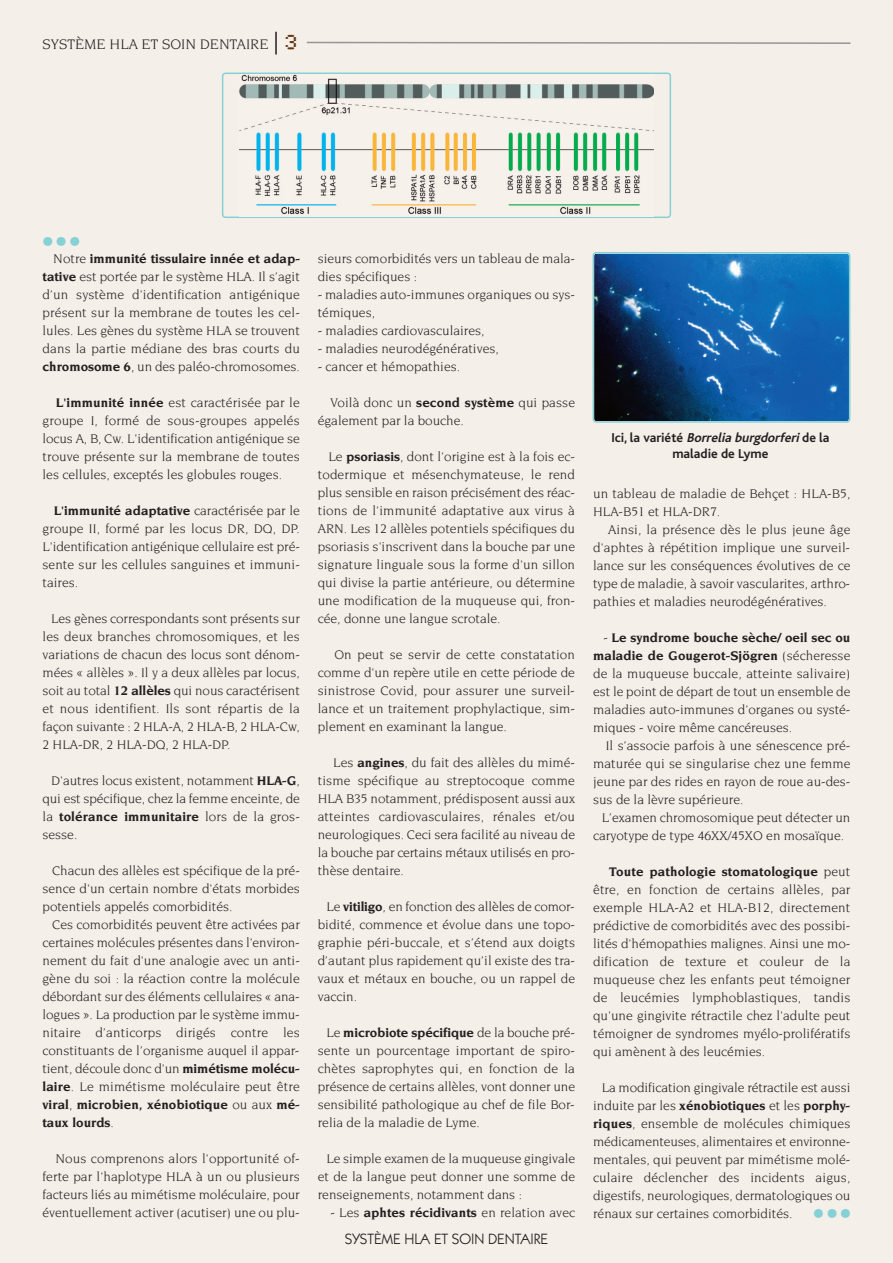
<style>
.page{position:relative;width:893px;height:1263px;background:#f5efe9}
.page>*{position:absolute;margin:0;border:0;box-sizing:border-box;transform-origin:0 0}
.t1{font:27px "Novarese";color:#85d1d5}
.t2{font:15px "Novarese";color:#231f20}
.t3{font:15px "Itc Kabel";color:#231f20}
.t4{font:13.5px/18px "Novarese";color:#231f20;text-align:justify}
.t5{font:700 13.5px/16.2px "Bliss";color:#231f20;text-align:center}
.s1{font-family:"Synchro LET";font-size:21px;color:#66330c}
.s2{font-weight:700}
.s3{font-style:italic}
</style>
<div class="page">
<svg style="left:306px;top:41px;width:545px;height:3px"></svg>
<hr style="left:275px;top:32px;width:2px;height:22px;background:#231f20">
<svg style="left:592px;top:252px;width:258px;height:171px;background:#195a94"></svg>
<svg style="left:222px;top:73px;width:449px;height:145px"></svg>
<img style="left:239px;top:74px;width:415px;height:143px">
<p class="t2" style="left:43px;top:38px;width:256px">SYSTÈME HLA ET SOIN DENTAIRE <span class="s1">3</span></p>
<h1 class="t1" style="left:41px;top:230px;width:42px">•••</h1>
<p class="t4" style="left:43px;top:251px;width:259px;text-indent:11px">Notre <span class="s2">immunité tissulaire innée et adap&shy;tative</span> est portée par le système HLA. Il s’agit d’un système d'identification antigénique présent sur la membrane de toutes les cel&shy;lules. Les gènes du système HLA se trouvent dans la partie médiane des bras courts du <span class="s2">chromosome 6</span>, un des paléo-chromosomes.</p>
<p class="t4" style="left:43px;top:395px;width:259px;text-indent:13px"><span class="s2">L'immunité innée</span> est caractérisée par le groupe I, formé de sous-groupes appelés locus A, B, Cw. L'identification antigénique se trouve présente sur la membrane de toutes les cellules, exceptés les globules rouges.</p>
<p class="t4" style="left:43px;top:503px;width:259px;text-indent:11px"><span class="s2">L'immunité adaptative</span> caractérisée par le groupe II, formé par les locus DR, DQ, DP.<br>L'identification antigénique cellulaire est pré&shy;sente sur les cellules sanguines et immuni&shy;taires.</p>
<p class="t4" style="left:43px;top:611px;width:259px;text-indent:9px">Les gènes correspondants sont présents sur les deux branches chromosomiques, et les variations de chacun des locus sont dénom&shy;mées « allèles ». Il y a deux allèles par locus, soit au total <span class="s2">12 allèles</span> qui nous caractérisent et nous identifient. Ils sont répartis de la façon suivante : 2 HLA-A, 2 HLA-B, 2 HLA-Cw, 2 HLA-DR, 2 HLA-DQ, 2 HLA-DP.</p>
<p class="t4" style="left:43px;top:773px;width:259px;text-indent:9px">D'autres locus existent, notamment <span class="s2">HLA-G</span>, qui est spécifique, chez la femme enceinte, de la <span class="s2">tolérance immunitaire</span> lors de la gros&shy;sesse.</p>
<p class="t4" style="left:43px;top:863px;width:259px;text-indent:10px">Chacun des allèles est spécifique de la pré&shy;sence d'un certain nombre d'états morbides potentiels appelés comorbidités.</p>
<p class="t4" style="left:42px;top:917px;width:259px;text-indent:10px">Ces comorbidités peuvent être activées par certaines molécules présentes dans l'environ&shy;nement du fait d'une analogie avec un anti&shy;gène du soi : la réaction contre la molécule débordant sur des éléments cellulaires « ana&shy;logues ». La production par le système immu&shy;nitaire d’anticorps dirigés contre les constituants de l’organisme auquel il appar&shy;tient, découle donc d'un <span class="s2">mimétisme molécu&shy;laire</span>. Le mimétisme moléculaire peut être <span class="s2">viral</span>, <span class="s2">microbien, xénobiotique</span> ou aux <span class="s2">mé&shy;taux lourds</span>.</p>
<p class="t4" style="left:42px;top:1151px;width:259px;text-indent:13px">Nous comprenons alors l'opportunité of&shy;ferte par l'haplotype HLA à un ou plusieurs facteurs liés au mimétisme moléculaire, pour éventuellement activer (acutiser) une ou plu-</p>
<p class="t4" style="left:318px;top:251px;width:259px">sieurs comorbidités vers un tableau de mala&shy;dies spécifiques :</p>
<p class="t4" style="left:318px;top:287px;width:259px">- maladies auto-immunes organiques ou sys&shy;témiques,</p>
<p class="t4" style="left:318px;top:323px;width:168px">- maladies cardiovasculaires,</p>
<p class="t4" style="left:318px;top:341px;width:183px">- maladies neurodégénératives,</p>
<p class="t4" style="left:318px;top:359px;width:144px">- cancer et hémopathies.</p>
<p class="t4" style="left:318px;top:395px;width:259px;text-indent:13px">Voilà donc un <span class="s2">second système</span> qui passe également par la bouche.</p>
<p class="t4" style="left:318px;top:449px;width:259px;text-indent:11px">Le <span class="s2">psoriasis</span>, dont l'origine est à la fois ec&shy;todermique et mésenchymateuse, le rend plus sensible en raison précisément des réac&shy;tions de l'immunité adaptative aux virus à ARN. Les 12 allèles potentiels spécifiques du psoriasis s'inscrivent dans la bouche par une signature linguale sous la forme d'un sillon qui divise la partie antérieure, ou détermine une modification de la muqueuse qui, fron&shy;cée, donne une langue scrotale.</p>
<p class="t4" style="left:318px;top:647px;width:259px;text-indent:17px">On peut se servir de cette constatation comme d'un repère utile en cette période de sinistrose Covid, pour assurer une surveil&shy;lance et un traitement prophylactique, sim&shy;plement en examinant la langue.</p>
<p class="t4" style="left:318px;top:755px;width:259px;text-indent:15px">Les <span class="s2">angines</span>, du fait des allèles du mimé&shy;tisme spécifique au streptocoque comme HLA B35 notamment, prédisposent aussi aux atteintes cardiovasculaires, rénales et/ou neurologiques. Ceci sera facilité au niveau de la bouche par certains métaux utilisés en pro&shy;thèse dentaire.</p>
<p class="t4" style="left:318px;top:899px;width:259px;text-indent:9px">Le <span class="s2">vitiligo</span>, en fonction des allèles de comor&shy;bidité, commence et évolue dans une topo&shy;graphie péri-buccale, et s’étend aux doigts d’autant plus rapidement qu’il existe des tra&shy;vaux et métaux en bouche, ou un rappel de vaccin.</p>
<p class="t4" style="left:318px;top:1025px;width:259px;text-indent:9px">Le <span class="s2">microbiote spécifique</span> de la bouche pré&shy;sente un pourcentage important de spiro&shy;chètes saprophytes qui, en fonction de la présence de certains allèles, vont donner une sensibilité pathologique au chef de file Bor&shy;relia de la maladie de Lyme.</p>
<p class="t4" style="left:318px;top:1151px;width:259px;text-indent:9px">Le simple examen de la muqueuse gingivale et de la langue peut donner une somme de renseignements, notamment dans :</p>
<p class="t4" style="left:330px;top:1205px;width:246px">- Les <span class="s2">aphtes récidivants</span> en relation avec</p>
<p class="t3" style="left:345px;top:1233px;width:205px">SYSTÈME HLA ET SOIN DENTAIRE</p>
<p class="t5" style="left:611px;top:431px;width:220px">Ici, la variété <span class="s3">Borreliaburgdorferi</span>de la maladie de Lyme</p>
<p class="t4" style="left:593px;top:485px;width:259px">un tableau de maladie de Behçet : HLA-B5,<br>HLA-B51 et HLA-DR7.</p>
<p class="t4" style="left:593px;top:521px;width:259px;text-indent:15px">Ainsi, la présence dès le plus jeune âge d'aphtes à répétition implique une surveil&shy;lance sur les conséquences évolutives de ce type de maladie, à savoir vascularites, arthro&shy;pathies et maladies neurodégénératives.</p>
<p class="t4" style="left:593px;top:629px;width:259px;text-indent:10px">- <span class="s2">Le syndrome bouche sèche/ oeil sec ou maladie de Gougerot-Sjögren</span> (sécheresse de la muqueuse buccale, atteinte salivaire) est le point de départ de tout un ensemble de maladies auto-immunes d'organes ou systé&shy;miques - voire même cancéreuses.</p>
<p class="t4" style="left:593px;top:737px;width:259px;text-indent:13px">Il s’associe parfois à une sénescence pré&shy;maturée qui se singularise chez une femme jeune par des rides en rayon de roue au-des&shy;sus de la lèvre supérieure.</p>
<p class="t4" style="left:593px;top:809px;width:259px;text-indent:9px">L’examen chromosomique peut détecter un caryotype de type 46XX/45XO en mosaïque.</p>
<p class="t4" style="left:593px;top:863px;width:259px;text-indent:16px"><span class="s2">Toute pathologie stomatologique</span> peut être, en fonction de certains allèles, par exemple HLA-A2 et HLA-B12, directement prédictive de comorbidités avec des possibi&shy;lités d'hémopathies malignes. Ainsi une mo&shy;dification de texture et couleur de la muqueuse chez les enfants peut témoigner de leucémies lymphoblastiques, tandis qu'une gingivite rétractile chez l'adulte peut témoigner de syndromes myélo-prolifératifs qui amènent à des leucémies.</p>
<p class="t4" style="left:593px;top:1079px;width:259px;text-indent:9px">La modification gingivale rétractile est aussi induite par les <span class="s2">xénobiotiques</span> et les <span class="s2">porphy&shy;riques</span>, ensemble de molécules chimiques médicamenteuses, alimentaires et environne&shy;mentales, qui peuvent par mimétisme molé&shy;culaire déclencher des incidents aigus, digestifs, neurologiques, dermatologiques ou rénaux sur certaines comorbidités.</p>
<h1 class="t1" style="left:812px;top:1203px;width:42px">•••</h1>
</div>
